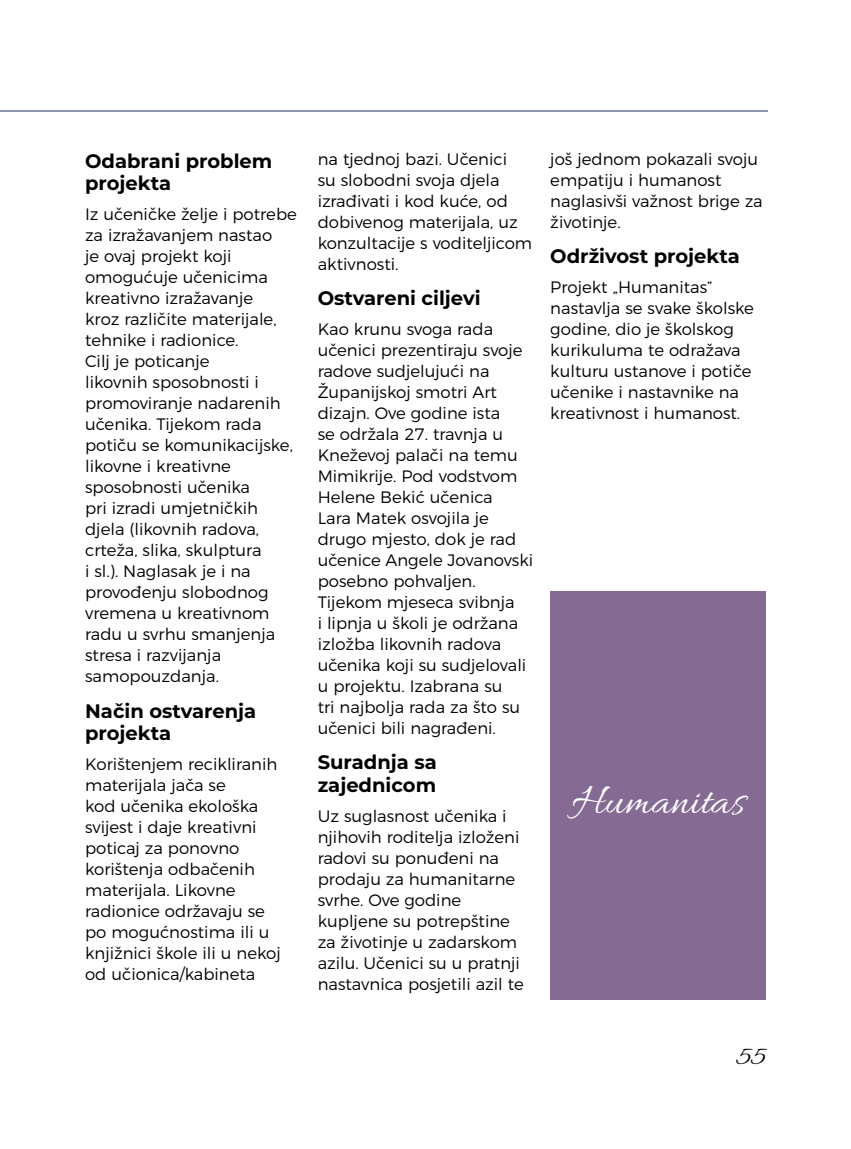
<style>
.page{position:relative;width:851px;height:1149px;background:#fff}
.page>*{position:absolute;margin:0;border:0;box-sizing:border-box;transform-origin:0 0}
.t1{font:45px "Allura";color:#fff}
.t2{font:27px "Allura";color:#000}
.t3{font:700 19.5px/22.5px "Montserrat";color:#000}
.t4{font:300 16.5px/21px "Montserrat";color:#000}
</style>
<div class="page">
<hr style="left:0;top:111px;width:768px;height:1px;background:#1a325c">
<div style="left:550px;top:591px;width:215px;height:408px;background:#856b93"></div>
<p class="t3" style="left:85px;top:149px;width:189px">Odabrani problem projekta</p>
<p class="t4" style="left:85px;top:202px;width:213px">Iz učeničke želje i potrebe za izražavanjem nastao<br>je ovaj projekt koji omogućuje učenicima kreativno izražavanje<br>kroz različite materijale, tehnike i radionice.<br>Cilj je poticanje<br>likovnih sposobnosti i promoviranje nadarenih učenika. Tijekom rada potiču se komunikacijske, likovne i kreativne sposobnosti učenika<br>pri izradi umjetničkih djela (likovnih radova, crteža, slika, skulptura<br>i sl.). Naglasak je i na provođenju slobodnog vremena u kreativnom radu u svrhu smanjenja stresa i razvijanja samopouzdanja.</p>
<p class="t3" style="left:85px;top:698px;width:173px">Način ostvarenja projekta</p>
<p class="t4" style="left:85px;top:751px;width:197px">Korištenjem recikliranih materijala jača se<br>kod učenika ekološka svijest i daje kreativni poticaj za ponovno korištenja odbačenih materijala. Likovne radionice održavaju se po mogućnostima ili u knjižnici škole ili u nekoj od učionica/kabineta</p>
<p class="t4" style="left:317px;top:147px;width:216px">na tjednoj bazi. Učenici<br>su slobodni svoja djela izrađivati i kod kuće, od dobivenog materijala, uz konzultacije s voditeljicom aktivnosti.</p>
<p class="t3" style="left:317px;top:286px;width:164px">Ostvareni ciljevi</p>
<p class="t4" style="left:317px;top:317px;width:217px">Kao krunu svoga rada učenici prezentiraju svoje radove sudjelujući na<br>Županijskoj smotri Art dizajn. Ove godine ista<br>se održala 27. travnja u<br>Kneževoj palači na temu<br>Mimikrije. Pod vodstvom<br>Helene Bekić učenica<br>Lara Matek osvojila je drugo mjesto, dok je rad učenice Angele Jovanovski posebno pohvaljen.<br>Tijekom mjeseca svibnja<br>i lipnja u školi je održana izložba likovnih radova učenika koji su sudjelovali u projektu. Izabrana su<br>tri najbolja rada za što su učenici bili nagrađeni.</p>
<p class="t3" style="left:317px;top:750px;width:121px">Suradnja sa zajednicom</p>
<p class="t4" style="left:317px;top:803px;width:207px">Uz suglasnost učenika i njihovih roditelja izloženi radovi su ponuđeni na prodaju za humanitarne svrhe. Ove godine kupljene su potrepštine za životinje u zadarskom azilu. Učenici su u pratnji nastavnica posjetili azil te</p>
<p class="t4" style="left:550px;top:147px;width:214px">još jednom pokazali svoju empatiju i humanost naglasivši važnost brige za životinje.</p>
<p class="t3" style="left:550px;top:244px;width:191px">Održivost projekta</p>
<p class="t4" style="left:550px;top:275px;width:205px">Projekt „Humanitas” nastavlja se svake školske godine, dio je školskog kurikuluma te odražava kulturu ustanove i potiče učenike i nastavnike na kreativnost i humanost.</p>
<h1 class="t1" style="left:571px;top:776px;width:175px">Humanitas</h1>
<h2 class="t2" style="left:736px;top:1041px;width:31px">55</h2>
</div>
